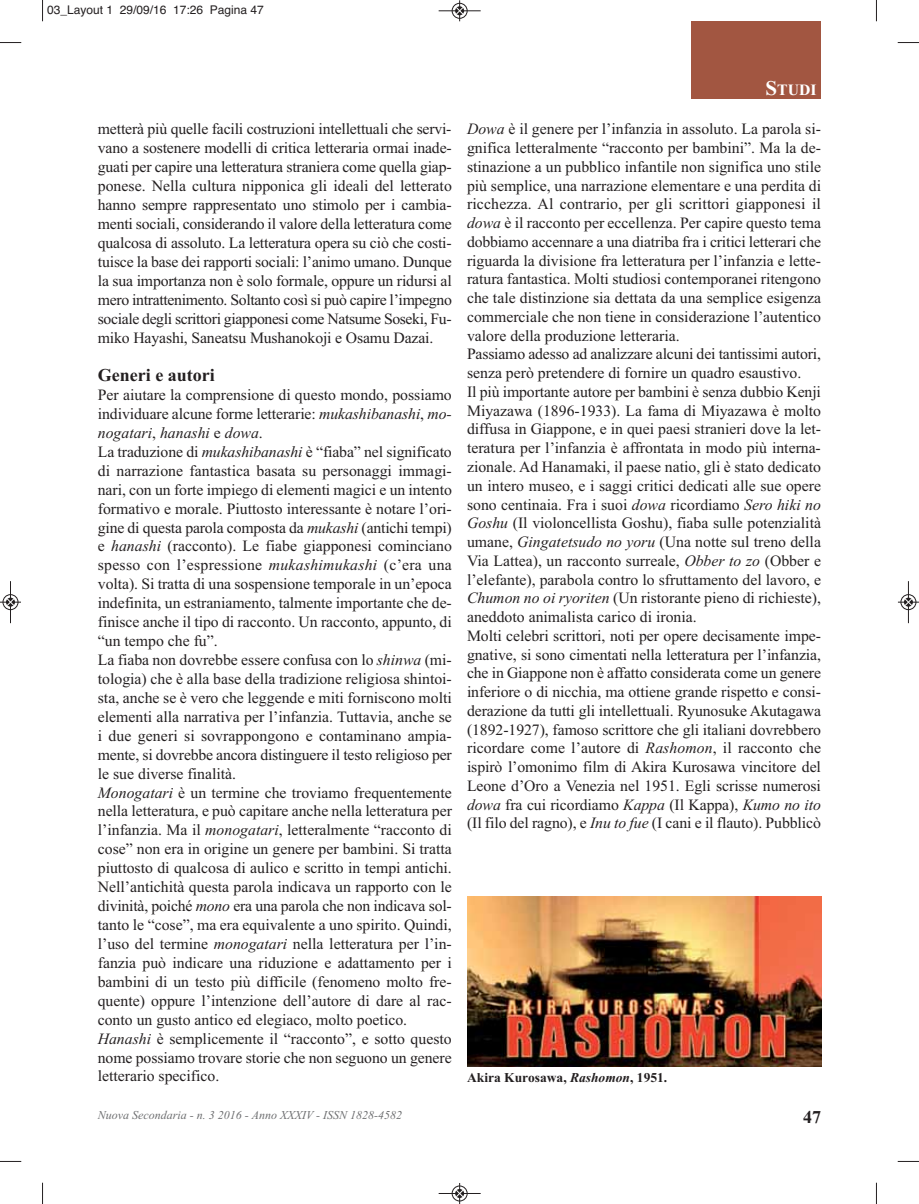
<style>
.page{position:relative;width:919px;height:1204px;background:#fff}
.page>*{position:absolute;margin:0;border:0;box-sizing:border-box;transform-origin:0 0}
.t1{font:700 18px "Times New Roman";color:#231f20}
.t2{font:15.75px/18.9px "Times New Roman";color:#231f20}
.t3{font:700 15.75px "Times New Roman";color:#fff}
.t4{font:700 13.5px "Times New Roman";color:#231f20}
.t5{font:italic 12px "Times New Roman";color:#6d6e70}
.t6{font:12px "Helvetica";color:#231f20}
.s1{font-style:italic}
.s2{font-size:21px}
</style>
<div class="page">
<div style="left:691px;top:21px;width:130px;height:78px;background:#a25641"></div>
<img style="left:467px;top:896px;width:354px;height:170px">
<svg style="left:42px;top:0;width:1px;height:21px"></svg>
<svg style="left:0;top:42px;width:21px;height:1px"></svg>
<svg style="left:875px;top:0;width:2px;height:21px"></svg>
<svg style="left:897px;top:42px;width:21px;height:1px"></svg>
<svg style="left:42px;top:1182px;width:1px;height:21px"></svg>
<svg style="left:0;top:1160px;width:21px;height:2px"></svg>
<svg style="left:875px;top:1182px;width:2px;height:21px"></svg>
<svg style="left:897px;top:1160px;width:21px;height:2px"></svg>
<div style="left:451px;top:3px;width:16px;height:16px;border:1px solid #fff;border-radius:50%"></div>
<hr style="left:438px;top:11px;width:42px;height:1px;background:#231f20">
<div style="left:452px;top:3px;width:15px;height:15px;border:1px solid #231f20;border-radius:50%"></div>
<svg style="left:456px;top:0;width:7px;height:21px"></svg>
<div style="left:451px;top:1185px;width:16px;height:16px;border:1px solid #fff;border-radius:50%"></div>
<hr style="left:438px;top:1193px;width:42px;height:1px;background:#231f20">
<div style="left:452px;top:1185px;width:15px;height:15px;border:1px solid #231f20;border-radius:50%"></div>
<svg style="left:456px;top:1183px;width:7px;height:20px"></svg>
<div style="left:3px;top:594px;width:15px;height:16px;border:1px solid #fff;border-radius:50%"></div>
<hr style="left:10px;top:581px;width:1px;height:42px;background:#231f20">
<div style="left:3px;top:594px;width:15px;height:15px;border:1px solid #231f20;border-radius:50%"></div>
<svg style="left:0;top:598px;width:21px;height:8px"></svg>
<div style="left:900px;top:594px;width:16px;height:16px;border:1px solid #fff;border-radius:50%"></div>
<hr style="left:908px;top:581px;width:1px;height:42px;background:#231f20">
<div style="left:900px;top:594px;width:16px;height:15px;border:1px solid #231f20;border-radius:50%"></div>
<svg style="left:898px;top:598px;width:20px;height:8px"></svg>
<p class="t6" style="left:47px;top:5px;width:218px">03_Layout 1 29/09/16 17:26 Pagina 47</p>
<p class="t2" style="left:98px;top:121px;width:355px;text-align:justify">metterà più quelle facili costruzioni intellettuali che servi&shy;vano a sostenere modelli di critica letteraria ormai inade&shy;guati per capire una letteratura straniera come quella giap&shy;ponese. Nella cultura nipponica gli ideali del letterato hanno sempre rappresentato uno stimolo per i cambia&shy;menti sociali, considerando il valore della letteratura come qualcosa di assoluto. La letteratura opera su ciò che costi&shy;tuisce la base dei rapporti sociali: l’animo umano. Dunque la sua importanza non è solo formale, oppure un ridursi al mero intrattenimento. Soltanto così si può capire l’impegno sociale degli scrittori giapponesi come Natsume Soseki, Fu&shy;miko Hayashi, Saneatsu Mushanokoji e Osamu Dazai.</p>
<p class="t1" style="left:98px;top:369px;width:118px">Generi e autori</p>
<p class="t2" style="left:98px;top:387px;width:355px">Per aiutare la comprensione di questo mondo, possiamo individuare alcune forme letterarie: <span class="s1">mukashibanashi</span>, <span class="s1">mo&shy;nogatari</span>, <span class="s1">hanashi</span> e <span class="s1">dowa</span>.<br>La traduzione di <span class="s1">mukashibanashi</span> è “fiaba” nel significato di narrazione fantastica basata su personaggi immagi&shy;nari, con un forte impiego di elementi magici e un intento formativo e morale. Piuttosto interessante è notare l’ori&shy;gine di questa parola composta da <span class="s1">mukashi</span> (antichi tempi) e <span class="s1">hanashi</span> (racconto). Le fiabe giapponesi cominciano spesso con l’espressione <span class="s1">mukashimukashi</span> (c’era una volta). Si tratta di una sospensione temporale in un’epoca indefinita, un estraniamento, talmente importante che de&shy;finisce anche il tipo di racconto. Un racconto, appunto, di “un tempo che fu”.<br>La fiaba non dovrebbe essere confusa con lo <span class="s1">shinwa</span> (mi&shy;tologia) che è alla base della tradizione religiosa shintoi&shy;sta, anche se è vero che leggende e miti forniscono molti elementi alla narrativa per l’infanzia. Tuttavia, anche se i due generi si sovrappongono e contaminano ampia&shy;mente, si dovrebbe ancora distinguere il testo religioso per le sue diverse finalità.<br><span class="s1">Monogatari</span> è un termine che troviamo frequentemente nella letteratura, e può capitare anche nella letteratura per l’infanzia. Ma il <span class="s1">monogatari</span>, letteralmente “racconto di cose” non era in origine un genere per bambini. Si tratta piuttosto di qualcosa di aulico e scritto in tempi antichi.<br>Nell’antichità questa parola indicava un rapporto con le divinità, poiché <span class="s1">mono</span> era una parola che non indicava sol&shy;tanto le “cose”, ma era equivalente a uno spirito. Quindi, l’uso del termine <span class="s1">monogatari</span> nella letteratura per l’in&shy;fanzia può indicare una riduzione e adattamento per i bambini di un testo più difficile (fenomeno molto fre&shy;quente) oppure l’intenzione dell’autore di dare al rac&shy;conto un gusto antico ed elegiaco, molto poetico.<br><span class="s1">Hanashi</span> è semplicemente il “racconto”, e sotto questo nome possiamo trovare storie che non seguono un genere letterario specifico.</p>
<p class="t5" style="left:98px;top:1110px;width:306px">Nuova Secondaria - n. 3 2016 - Anno XXXIV - ISSN 1828-4582</p>
<p class="t3" style="left:765px;top:84px;width:53px"><span class="s2">S</span>TUDI</p>
<p class="t2" style="left:467px;top:121px;width:355px"><span class="s1">Dowa</span> è il genere per l’infanzia in assoluto. La parola si&shy;gnifica letteralmente “racconto per bambini”. Ma la de&shy;stinazione a un pubblico infantile non significa uno stile più semplice, una narrazione elementare e una perdita di ricchezza. Al contrario, per gli scrittori giapponesi il <span class="s1">dowa</span> è il racconto per eccellenza. Per capire questo tema dobbiamo accennare a una diatriba fra i critici letterari che riguarda la divisione fra letteratura per l’infanzia e lette&shy;ratura fantastica. Molti studiosi contemporanei ritengono che tale distinzione sia dettata da una semplice esigenza commerciale che non tiene in considerazione l’autentico valore della produzione letteraria.<br>Passiamo adesso ad analizzare alcuni dei tantissimi autori, senza però pretendere di fornire un quadro esaustivo.<br>Il più importante autore per bambini è senza dubbio Kenji Miyazawa (1896-1933). La fama di Miyazawa è molto diffusa in Giappone, e in quei paesi stranieri dove la let&shy;teratura per l’infanzia è affrontata in modo più interna&shy;zionale. Ad Hanamaki, il paese natio, gli è stato dedicato un intero museo, e i saggi critici dedicati alle sue opere sono centinaia. Fra i suoi <span class="s1">dowa</span> ricordiamo <span class="s1">Sero hiki no Goshu</span> (Il violoncellista Goshu), fiaba sulle potenzialità umane, <span class="s1">Gingatetsudo no yoru</span> (Una notte sul treno della Via Lattea), un racconto surreale, <span class="s1">Obber to zo</span> (Obber e l’elefante), parabola contro lo sfruttamento del lavoro, e <span class="s1">Chumon no oi ryoriten</span> (Un ristorante pieno di richieste), aneddoto animalista carico di ironia.<br>Molti celebri scrittori, noti per opere decisamente impe&shy;gnative, si sono cimentati nella letteratura per l’infanzia, che in Giappone non è affatto considerata come un genere inferiore o di nicchia, ma ottiene grande rispetto e consi&shy;derazione da tutti gli intellettuali. Ryunosuke Akutagawa (1892-1927), famoso scrittore che gli italiani dovrebbero ricordare come l’autore di <span class="s1">Rashomon</span>, il racconto che ispirò l’omonimo film di Akira Kurosawa vincitore del Leone d’Oro a Venezia nel 1951. Egli scrisse numerosi <span class="s1">dowa</span> fra cui ricordiamo <span class="s1">Kappa</span> (Il Kappa), <span class="s1">Kumo no ito </span>(Il filo del ragno), e <span class="s1">Inu to fue</span> (I cani e il flauto). Pubblicò</p>
<p class="t4" style="left:467px;top:1072px;width:202px">Akira Kurosawa, <span class="s1">Rashomon</span>, 1951.</p>
<p class="t1" style="left:803px;top:1110px;width:19px">47</p>
</div>
